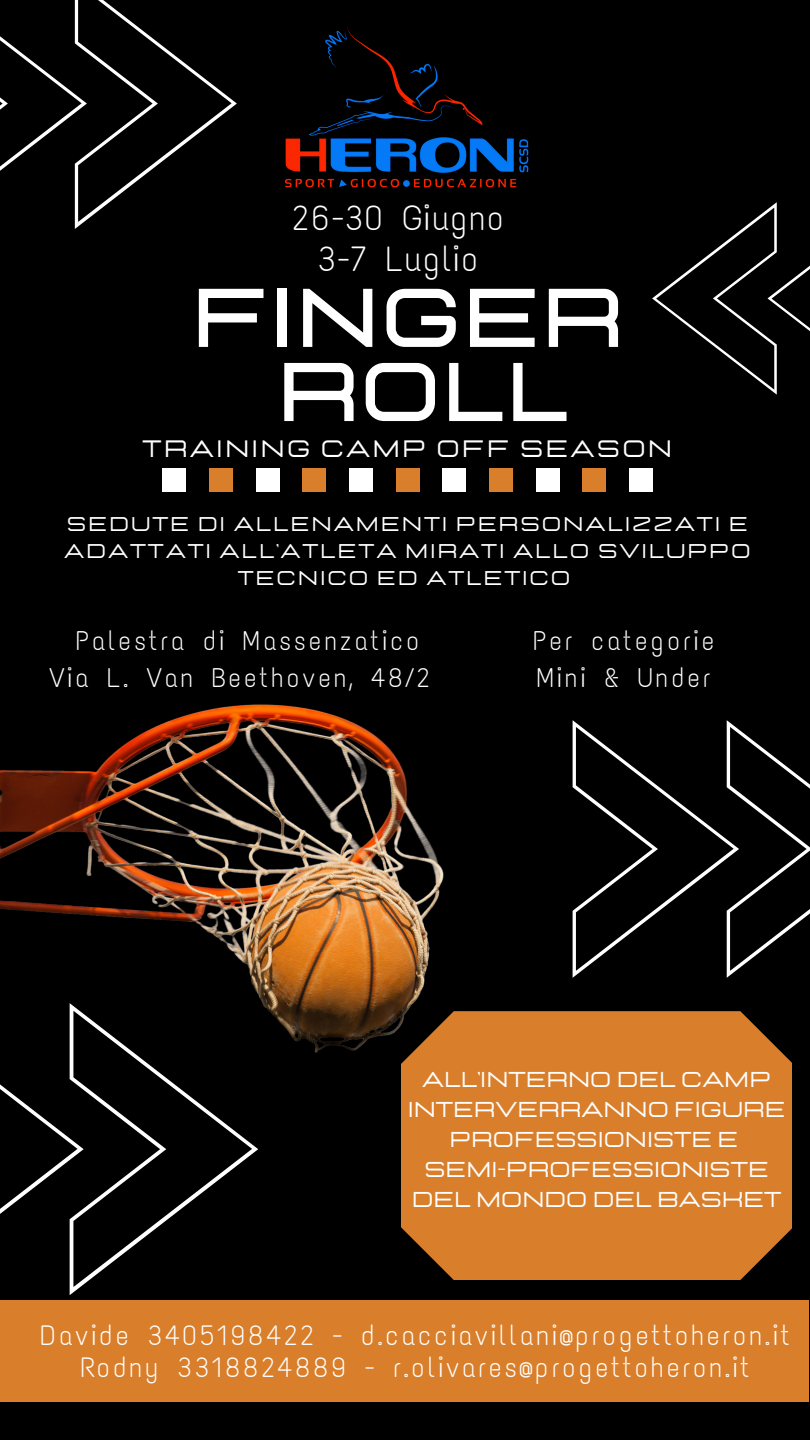
<style>
.page{position:relative;width:810px;height:1440px;background:#000}
.page>*{position:absolute;margin:0;border:0;box-sizing:border-box;transform-origin:0 0}
.t1{font:700 83px/74.1px "Lastica";color:#fff;text-align:center}
.t2{font:35px/40.5px "Text Me One";letter-spacing:.025em;color:#fff;text-align:center}
.t3{font:28px/32.2px "Text Me One";letter-spacing:.08em;color:#fff;text-align:center}
.t4{font:27px/37.5px "Text Me One";letter-spacing:.09em;color:#fff;text-align:center}
.t5{font:23.6px "Lastica";letter-spacing:.09em;color:#fff}
.t6{font:21.4px/30px "Lastica";color:#fff;text-align:center}
.t7{font:19.8px/27px "Lastica";letter-spacing:.09em;color:#fff;text-align:center}
</style>
<div class="page">
<svg style="left:0;top:1057px;width:258px;height:238px"></svg>
<svg style="left:573px;top:720px;width:237px;height:258px"></svg>
<svg style="left:0;top:0;width:237px;height:229px"></svg>
<svg style="left:652px;top:202px;width:158px;height:193px"></svg>
<img style="left:0;top:705px;width:444px;height:352px">
<div style="left:162px;top:468px;width:24px;height:23px;background:#fff"></div>
<div style="left:209px;top:468px;width:23px;height:23px;background:#d97f2c"></div>
<div style="left:256px;top:468px;width:23px;height:23px;background:#fff"></div>
<div style="left:303px;top:468px;width:23px;height:23px;background:#d97f2c"></div>
<div style="left:349px;top:468px;width:24px;height:23px;background:#fff"></div>
<div style="left:396px;top:468px;width:23px;height:23px;background:#d97f2c"></div>
<div style="left:443px;top:468px;width:23px;height:23px;background:#fff"></div>
<div style="left:489px;top:468px;width:24px;height:23px;background:#d97f2c"></div>
<div style="left:536px;top:468px;width:23px;height:23px;background:#fff"></div>
<div style="left:583px;top:468px;width:23px;height:23px;background:#d97f2c"></div>
<div style="left:629px;top:468px;width:24px;height:23px;background:#fff"></div>
<div style="left:0;top:1300px;width:809px;height:102px;background:#d97f2c"></div>
<img style="left:284px;top:27px;width:245px;height:161px">
<div style="left:401px;top:1011px;width:391px;height:269px;background:#d97f2c"></div>
<p class="t2" style="left:292px;top:198px;width:214px">26-30 Giugno<br>3-7 Luglio</p>
<h1 class="t1" style="left:191px;top:284px;width:435px">FINGER roll</h1>
<p class="t5" style="left:143px;top:437px;width:531px">TRAINING CAMP OFF SEASON</p>
<p class="t7" style="left:64px;top:512px;width:688px">SEDUTE DI ALLENAMENTI PERSONALIZZATI E<br>ADATTATI ALL'ATLETA MIRATI ALLO SVILUPPO<br>TECNICO ED ATLETICO</p>
<p class="t4" style="left:50px;top:622px;width:382px">Palestra di Massenzatico<br>Via L. Van Beethoven, 48/2</p>
<p class="t4" style="left:533px;top:622px;width:183px;text-align:left">Per categorie<br>Mini &amp; Under</p>
<p class="t6" style="left:408px;top:1066px;width:379px">ALL'INTERNO DEL CAMP<br>INTERVERRANNO FIGURE<br>PROFESSIONISTE E<br>SEMI-PROFESSIONISTE<br>DEL MONDO DEL BASKET</p>
<p class="t3" style="left:40px;top:1319px;width:751px">Davide 3405198422 - d.cacciavillani@progettoheron.it<br>Rodny 3318824889 - r.olivares@progettoheron.it</p>
</div>
